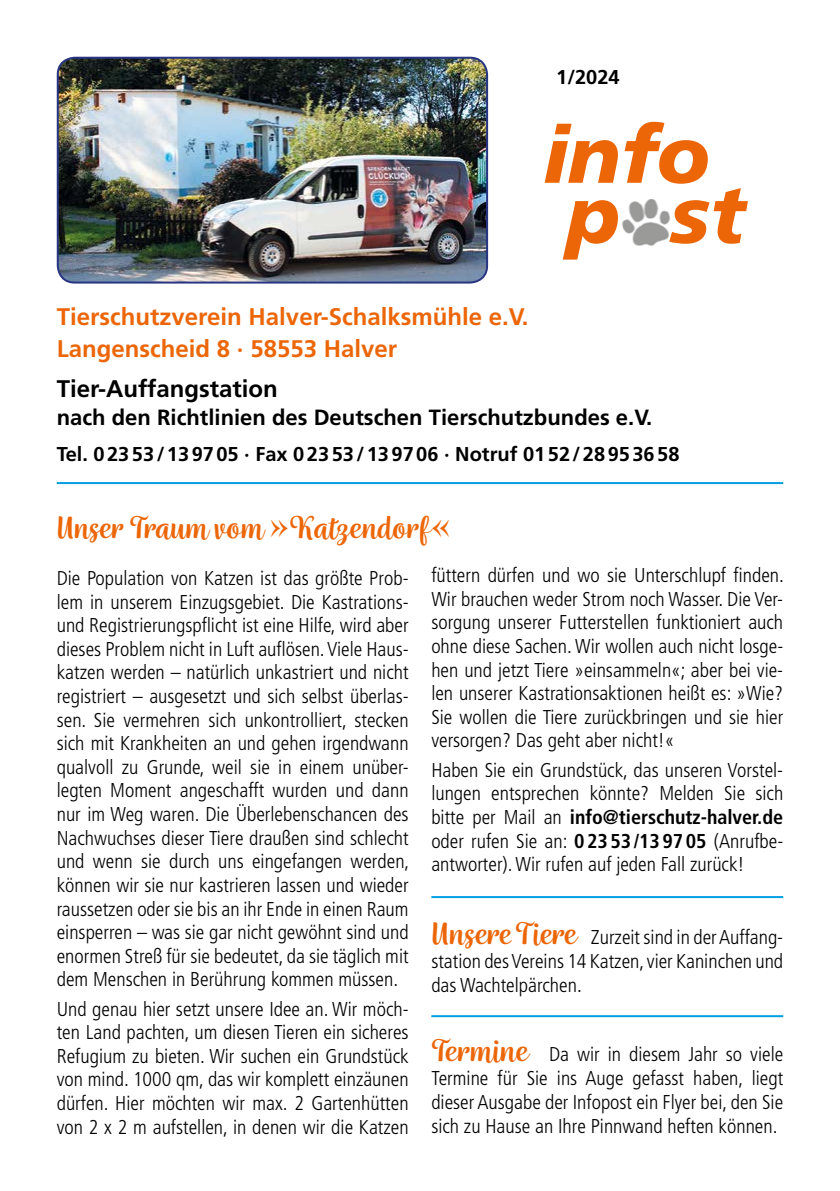
<style>
.page{position:relative;width:840px;height:1191px;background:#fff}
.page>*{position:absolute;margin:0;border:0;box-sizing:border-box;transform-origin:0 0}
.t1{font:italic 900 80px/60px "Frutiger";color:#ec6608;text-align:center}
.t2{font:500 36px "Wreath";letter-spacing:-.01em;color:#ec6608}
.t3{font:700 24px/32px "Frutiger";color:#ec6608}
.t4{font:700 24px "Frutiger";color:#000}
.t5{font:700 22px "Frutiger";color:#000}
.t6{font:300 condensed 20px/23.6px "Frutiger";color:#000;text-align:justify}
.t7{font:700 20px "Frutiger";color:#000}
.s1{font-weight:700}
.s2{font-family:"Wreath";font-weight:500;font-stretch:normal;font-size:36px;color:#ec6608}
</style>
<div class="page">
<hr style="left:57px;top:482px;width:725px;height:2px;background:#009fe3">
<img style="left:622px;top:199px;width:48px;height:47px">
<img style="left:58px;top:58px;width:429px;height:224px">
<div style="left:57px;top:57px;width:431px;height:226px;border:2px solid #283583;border-radius:17px"></div>
<hr style="left:431px;top:1015px;width:351px;height:2px;background:#009fe3">
<hr style="left:431px;top:896px;width:351px;height:2px;background:#009fe3">
<p class="t7" style="left:556px;top:65px;width:65px">1/2024</p>
<h1 class="t1" style="left:542px;top:124px;width:204px">info p st</h1>
<p class="t3" style="left:57px;top:300px;width:473px">Tierschutzverein Halver-Schalksmühle e.V.<br>Langenscheid 8 · 58553 Halver</p>
<p class="t4" style="left:57px;top:374px;width:222px">Tier-Auffangstation</p>
<p class="t5" style="left:57px;top:404px;width:596px">nach den Richtlinien des Deutschen Tierschutzbundes e.V.</p>
<p class="t7" style="left:57px;top:442px;width:624px">Tel. 02353/139705 · Fax 02353/139706 · Notruf 0152/28953658</p>
<h2 class="t2" style="left:57px;top:506px;width:395px">Unser Traum vom »Katzendorf«</h2>
<p class="t6" style="left:57px;top:566px;width:354px">Die Population von Katzen ist das größte Prob&shy;lem in unserem Einzugsgebiet. Die Kastrations&shy;und Registrierungspflicht ist eine Hilfe, wird aber dieses Problem nicht in Luft auflösen. Viele Haus&shy;katzen werden – natürlich unkastriert und nicht registriert – ausgesetzt und sich selbst überlas&shy;sen. Sie vermehren sich unkontrolliert, stecken sich mit Krankheiten an und gehen irgendwann qualvoll zu Grunde, weil sie in einem unüber&shy;legten Moment angeschafft wurden und dann nur im Weg waren. Die Überlebenschancen des Nachwuchses dieser Tiere draußen sind schlecht und wenn sie durch uns eingefangen werden, können wir sie nur kastrieren lassen und wieder raussetzen oder sie bis an ihr Ende in einen Raum einsperren – was sie gar nicht gewöhnt sind und enormen Streß für sie bedeutet, da sie täglich mit dem Menschen in Berührung kommen müssen.</p>
<p class="t6" style="left:57px;top:997px;width:353px">Und genau hier setzt unsere Idee an. Wir möch&shy;ten Land pachten, um diesen Tieren ein sicheres Refugium zu bieten. Wir suchen ein Grundstück von mind. 1000 qm, das wir komplett einzäunen dürfen. Hier möchten wir max. 2 Gartenhütten von 2 x 2 m aufstellen, in denen wir die Katzen</p>
<p class="t6" style="left:431px;top:563px;width:354px">füttern dürfen und wo sie Unterschlupf finden.<br>Wir brauchen weder Strom noch Wasser. Die Ver&shy;sorgung unserer Futterstellen funktioniert auch ohne diese Sachen. Wir wollen auch nicht losge&shy;hen und jetzt Tiere »einsammeln«; aber bei vie&shy;len unserer Kastrationsaktionen heißt es: »Wie?<br>Sie wollen die Tiere zurückbringen und sie hier versorgen? Das geht aber nicht!«</p>
<p class="t6" style="left:431px;top:758px;width:353px">Haben Sie ein Grundstück, das unseren Vorstel&shy;lungen entsprechen könnte? Melden Sie sich bitte per Mail an <span class="s1">info@tierschutz-halver.de </span>oder rufen Sie an: <span class="s1">02353/139705</span> (Anrufbe&shy;antworter). Wir rufen auf jeden Fall zurück!</p>
<p class="t6" style="left:431px;top:925px;width:353px"><span class="s2">Unsere Tiere</span> Zurzeit sind in der Auffang&shy;station des Vereins 14 Katzen, vier Kaninchen und das Wachtelpärchen.</p>
<p class="t6" style="left:431px;top:1042px;width:353px"><span class="s2">Termine</span> Da wir in diesem Jahr so viele Termine für Sie ins Auge gefasst haben, liegt dieser Ausgabe der Infopost ein Flyer bei, den Sie sich zu Hause an Ihre Pinnwand heften können.</p>
</div>
